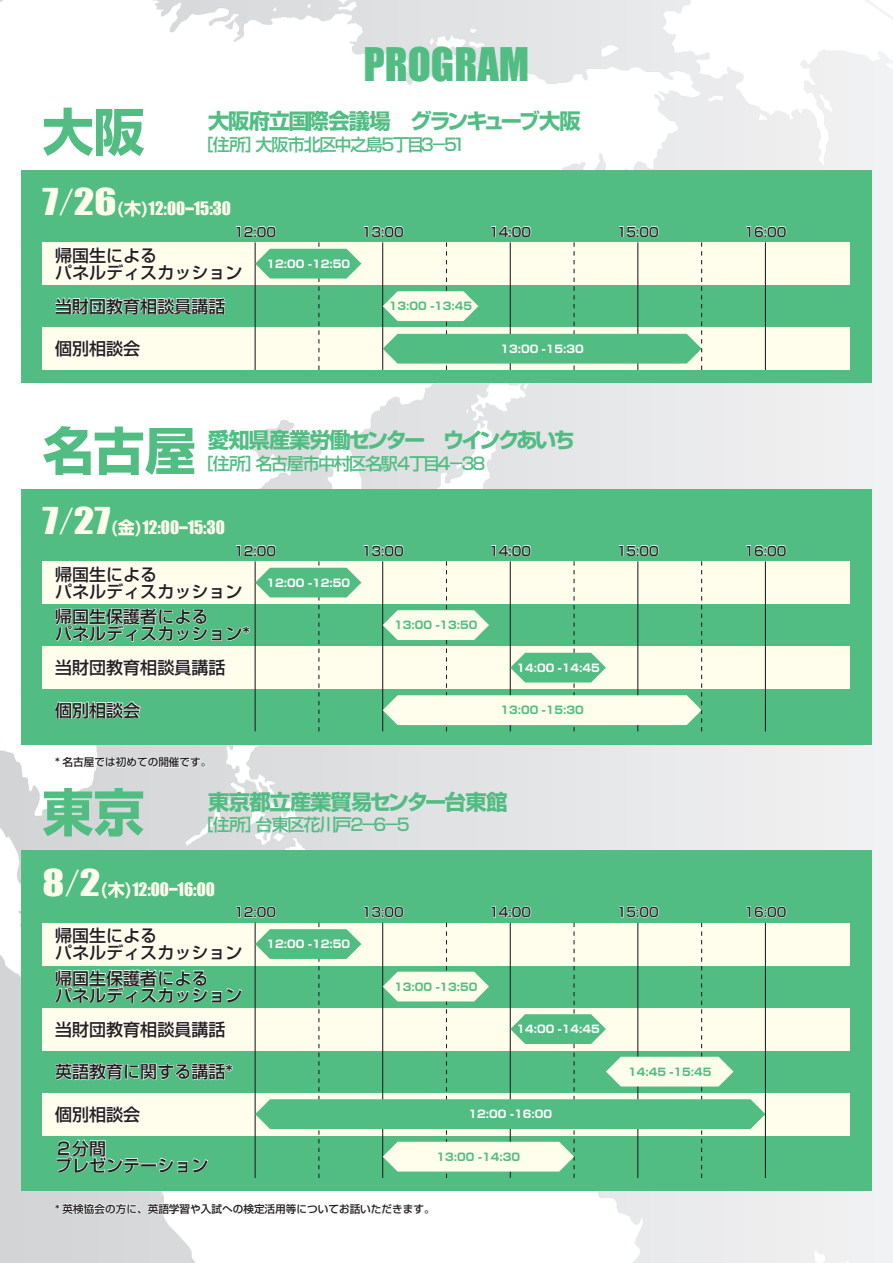
<style>
.page{position:relative;width:893px;height:1263px;background:#fff}
.page>*{position:absolute;margin:0;border:0;box-sizing:border-box;transform-origin:0 0}
.t1{font:700 51px "Shin Go Pro";color:#51bd83}
.t2{font:42.45px "Impact";color:#51bd83}
.t3{font:34.05px "Impact";color:#fffdec;scale:1.2 1}
.t4{font:700 21.3px "Shin Go Pro";letter-spacing:-.065em;color:#51bd83}
.t5{font:700 21.3px "Shin Go Pro";letter-spacing:-.105em;color:#51bd83}
.t6{font:700 21.3px "Shin Go Pro";letter-spacing:-.045em;color:#51bd83}
.t7{font:500 16.95px/17px "Shin Go Pro";color:#231f20}
.t8{font:500 16.95px "Shin Go Pro";letter-spacing:-.08em;color:#51bd83}
.t9{font:16.95px "Impact";color:#fffdec}
.t10{font:500 12.75px "Shin Go Pro";color:#231f20}
.t11{font:700 10.65px "Shin Go Pro";color:#fff}
.t12{font:700 10.65px "Shin Go Pro";color:#51bd83}
.t13{font:500 10.65px "Shin Go Pro";color:#231f20}
.s1{font-family:"Koz Min Pro"}
.s2{font-family:"Shin Go Pro";font-weight:700}
</style>
<div class="page">
<img style="left:0;top:0;width:893px;height:1263px">
<div style="left:21px;top:850px;width:851px;height:341px;background:#51bd83"></div>
<div style="left:21px;top:170px;width:851px;height:213px;background:#51bd83"></div>
<div style="left:43px;top:327px;width:807px;height:43px;background:#fffdec"></div>
<div style="left:43px;top:242px;width:807px;height:43px;background:#fffdec"></div>
<hr style="left:765px;top:242px;width:1px;height:128px;background:#231f20">
<svg style="left:746px;top:226px;width:41px;height:12px"></svg>
<svg style="left:185px;top:207px;width:9px;height:3px"></svg>
<svg style="left:55px;top:226px;width:647px;height:144px"></svg>
<div style="left:21px;top:489px;width:851px;height:255px;background:#51bd83"></div>
<div style="left:43px;top:646px;width:807px;height:43px;background:#fffdec"></div>
<div style="left:43px;top:561px;width:807px;height:43px;background:#fffdec"></div>
<hr style="left:765px;top:561px;width:1px;height:170px;background:#231f20">
<svg style="left:746px;top:544px;width:41px;height:12px"></svg>
<svg style="left:179px;top:526px;width:9px;height:3px"></svg>
<svg style="left:54px;top:544px;width:648px;height:187px"></svg>
<div style="left:43px;top:1008px;width:807px;height:42px;background:#fffdec"></div>
<div style="left:43px;top:923px;width:807px;height:42px;background:#fffdec"></div>
<svg style="left:169px;top:888px;width:9px;height:3px"></svg>
<div style="left:43px;top:1093px;width:807px;height:42px;background:#fffdec"></div>
<svg style="left:54px;top:1202px;width:375px;height:13px"></svg>
<svg style="left:54px;top:756px;width:151px;height:12px"></svg>
<svg style="left:54px;top:906px;width:733px;height:272px"></svg>
<h1 class="t1" style="left:43px;top:91px;width:104px">大阪</h1>
<h2 class="t2" style="left:364px;top:31px;width:167px">PROGRAM</h2>
<p class="t4" style="left:208px;top:104px;width:374px">大阪府立国際会議場　グランキューブ大阪</p>
<p class="t8" style="left:419px;top:131px;width:50px">３－５１</p>
<p class="t8" style="left:196px;top:131px;width:67px">［住所］</p>
<p class="t8" style="left:256px;top:131px;width:170px">大阪市北区中之島5丁目</p>
<h3 class="t3" style="left:43px;top:175px;width:63px">7<span class="s1">/</span>26</h3>
<p class="t9" style="left:117px;top:195px;width:116px"><span class="s2">木( (</span>12:00<span class="s1">－</span>15:30</p>
<p class="t10" style="left:234px;top:221px;width:44px">12:00</p>
<p class="t7" style="left:55px;top:245px;width:189px">帰国生による<br>パネルディスカッション</p>
<p class="t7" style="left:55px;top:296px;width:172px">当財団教育相談員講話</p>
<p class="t7" style="left:55px;top:338px;width:87px">個別相談会</p>
<p class="t11" style="left:267px;top:255px;width:85px">12:00 -12:50</p>
<p class="t10" style="left:362px;top:221px;width:44px">13:00</p>
<p class="t12" style="left:389px;top:298px;width:85px">13:00 -13:45</p>
<p class="t10" style="left:489px;top:221px;width:44px">14:00</p>
<p class="t11" style="left:500px;top:340px;width:85px">13:00 -15:30</p>
<p class="t10" style="left:617px;top:221px;width:44px">15:00</p>
<h1 class="t1" style="left:43px;top:410px;width:155px">名古屋</h1>
<p class="t5" style="left:208px;top:423px;width:369px">愛知県産業労働センター　ウインクあいち</p>
<p class="t8" style="left:436px;top:450px;width:53px">４－３８</p>
<p class="t8" style="left:255px;top:450px;width:186px">名古屋市中村区名駅4丁目</p>
<p class="t8" style="left:196px;top:450px;width:67px">［住所］</p>
<h3 class="t3" style="left:43px;top:494px;width:58px">7<span class="s1">/</span>27</h3>
<p class="t9" style="left:110px;top:514px;width:116px"><span class="s2">金( (</span>12:00<span class="s1">－</span>15:30</p>
<p class="t10" style="left:234px;top:540px;width:44px">12:00</p>
<p class="t7" style="left:55px;top:564px;width:189px">帰国生による<br>パネルディスカッション</p>
<p class="t7" style="left:55px;top:606px;width:196px">帰国生保護者による<br>パネルディスカッション*</p>
<p class="t7" style="left:55px;top:657px;width:172px">当財団教育相談員講話</p>
<p class="t7" style="left:55px;top:700px;width:87px">個別相談会</p>
<p class="t11" style="left:267px;top:574px;width:85px">12:00 -12:50</p>
<p class="t10" style="left:362px;top:540px;width:44px">13:00</p>
<p class="t10" style="left:489px;top:540px;width:44px">14:00</p>
<p class="t12" style="left:394px;top:617px;width:85px">13:00 -13:50</p>
<p class="t11" style="left:516px;top:659px;width:85px">14:00 -14:45</p>
<p class="t12" style="left:500px;top:702px;width:85px">13:00 -15:30</p>
<p class="t13" style="left:55px;top:753px;width:158px">* 名古屋では初めての開催です。</p>
<h1 class="t1" style="left:43px;top:772px;width:104px">東京</h1>
<p class="t6" style="left:208px;top:785px;width:301px">東京都立産業貿易センター台東館</p>
<p class="t8" style="left:348px;top:811px;width:65px">２－６－５</p>
<p class="t8" style="left:196px;top:811px;width:67px">［住所］</p>
<p class="t8" style="left:256px;top:811px;width:98px">台東区花川戸</p>
<h3 class="t3" style="left:43px;top:856px;width:50px">8<span class="s1">/</span>2</h3>
<p class="t9" style="left:100px;top:876px;width:116px"><span class="s2">木( (</span>12:00<span class="s1">－</span>16:00</p>
<p class="t10" style="left:234px;top:902px;width:44px">12:00</p>
<p class="t7" style="left:55px;top:925px;width:189px">帰国生による<br>パネルディスカッション</p>
<p class="t7" style="left:55px;top:967px;width:189px">帰国生保護者による<br>パネルディスカッション</p>
<p class="t7" style="left:55px;top:1018px;width:172px">当財団教育相談員講話</p>
<p class="t7" style="left:55px;top:1061px;width:179px">英語教育に関する講話*</p>
<p class="t7" style="left:55px;top:1104px;width:87px">個別相談会</p>
<p class="t11" style="left:267px;top:935px;width:85px">12:00 -12:50</p>
<p class="t10" style="left:362px;top:902px;width:44px">13:00</p>
<p class="t10" style="left:489px;top:902px;width:44px">14:00</p>
<p class="t12" style="left:394px;top:978px;width:85px">13:00 -13:50</p>
<p class="t11" style="left:516px;top:1021px;width:85px">14:00 -14:45</p>
<p class="t11" style="left:468px;top:1106px;width:85px">12:00 -16:00</p>
<p class="t7" style="left:55px;top:1138px;width:155px">２分間<br>プレゼンテーション</p>
<p class="t13" style="left:55px;top:1200px;width:381px">* 英検協会の方に、英語学習や入試への検定活用等についてお話いただきます。</p>
<p class="t12" style="left:437px;top:1148px;width:85px">13:00 -14:30</p>
<p class="t10" style="left:617px;top:540px;width:44px">15:00</p>
<p class="t10" style="left:617px;top:902px;width:44px">15:00</p>
<p class="t12" style="left:628px;top:1063px;width:85px">14:45 -15:45</p>
<p class="t10" style="left:744px;top:221px;width:44px">16:00</p>
<p class="t10" style="left:744px;top:540px;width:44px">16:00</p>
<p class="t10" style="left:744px;top:902px;width:44px">16:00</p>
</div>
